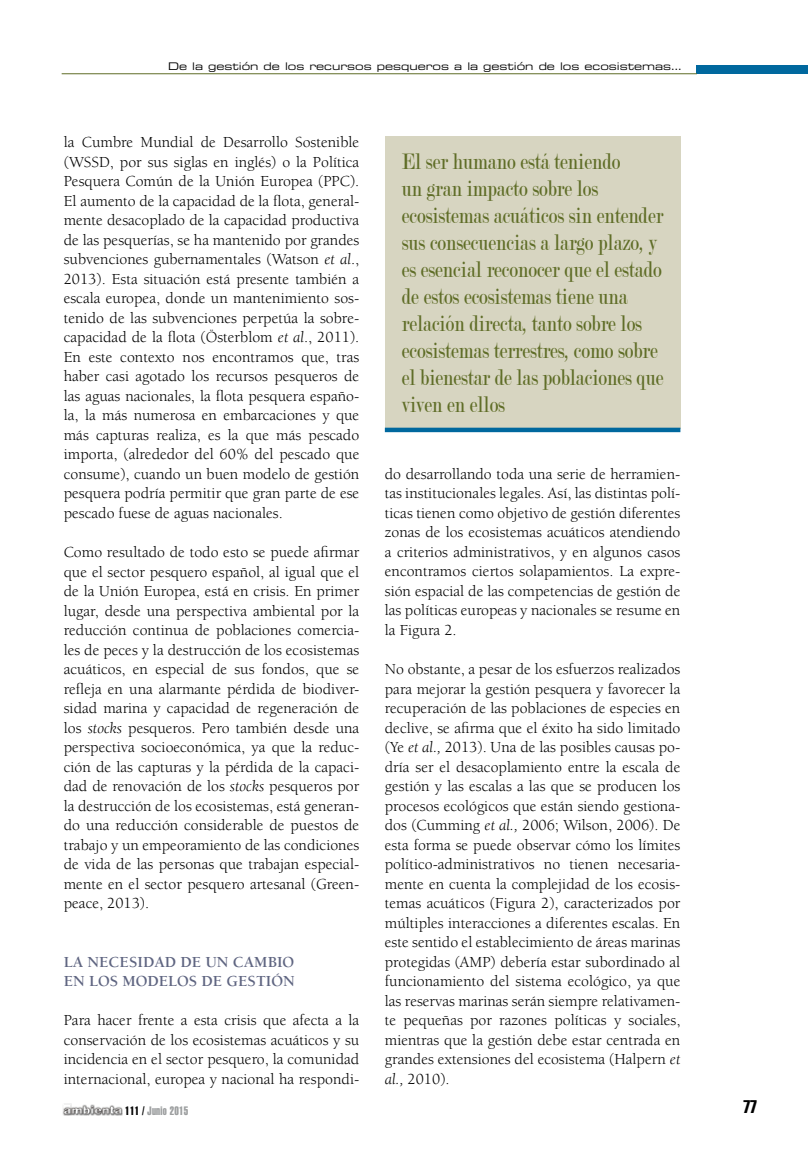
<style>
.page{position:relative;width:808px;height:1149px;background:#fff}
.page>*{position:absolute;margin:0;border:0;box-sizing:border-box;transform-origin:0 0}
.t1{font:24px/27px "Modern";color:#5f6d27;scale:.8 1}
.t2{font:18px "Helvetica LT Std Extra Comp";color:#000}
.t3{font:15.75px/19.5px "Berkeley Std";color:#000;text-align:justify}
.t4{font:700 15.75px/19.5px "Berkeley Std";color:#5f6581}
.t5{font:12px "Helvetica LT Std Extra Comp";letter-spacing:.025em;color:#9c9e9f}
.t6{font:10.5px "Eurostile LT Std Ex 2";color:#000}
.s1{font-style:italic}
.s2{color:#000}
</style>
<div class="page">
<div style="left:696px;top:65px;width:112px;height:9px;background:#00689e"></div>
<hr style="left:62px;top:73px;width:635px;height:1px;background:#5f6d27">
<img style="left:62px;top:1103px;width:61px;height:13px">
<div style="left:385px;top:136px;width:295px;height:293px;background:#d7d5c1"></div>
<div style="left:385px;top:427px;width:295px;height:5px;background:#00689e"></div>
<p class="t6" style="left:168px;top:59px;width:515px">De la gestión de los recursos pesqueros a la gestión de los ecosistemas…</p>
<p class="t3" style="left:64px;top:133px;width:297px">la Cumbre Mundial de Desarrollo Sostenible (WSSD, por sus siglas en inglés) o la Política Pesquera Común de la Unión Europea (PPC).<br>El aumento de la capacidad de la flota, general&shy;mente desacoplado de la capacidad productiva de las pesquerías, se ha mantenido por grandes subvenciones gubernamentales (Watson <span class="s1">et al</span>., 2013). Esta situación está presente también a escala europea, donde un mantenimiento sos&shy;tenido de las subvenciones perpetúa la sobre&shy;capacidad de la flota (Österblom <span class="s1">et al</span>., 2011).<br>En este contexto nos encontramos que, tras haber casi agotado los recursos pesqueros de las aguas nacionales, la flota pesquera españo&shy;la, la más numerosa en embarcaciones y que más capturas realiza, es la que más pescado importa, (alrededor del 60% del pescado que consume), cuando un buen modelo de gestión pesquera podría permitir que gran parte de ese pescado fuese de aguas nacionales.</p>
<p class="t3" style="left:64px;top:542px;width:297px">Como resultado de todo esto se puede afirmar que el sector pesquero español, al igual que el de la Unión Europea, está en crisis. En primer lugar, desde una perspectiva ambiental por la reducción continua de poblaciones comercia&shy;les de peces y la destrucción de los ecosistemas acuáticos, en especial de sus fondos, que se refleja en una alarmante pérdida de biodiver&shy;sidad marina y capacidad de regeneración de los <span class="s1">stocks</span> pesqueros. Pero también desde una perspectiva socioeconómica, ya que la reduc&shy;ción de las capturas y la pérdida de la capaci&shy;dad de renovación de los <span class="s1">stocks</span> pesqueros por la destrucción de los ecosistemas, está generan&shy;do una reducción considerable de puestos de trabajo y un empeoramiento de las condiciones de vida de las personas que trabajan especial&shy;mente en el sector pesquero artesanal (Green&shy;peace, 2013).</p>
<p class="t4" style="left:64px;top:952px;width:233px">LA NECESIDAD DE UN CAMBIO<br>EN LOS MODELOS DE GESTIÓN</p>
<p class="t3" style="left:64px;top:1010px;width:297px">Para hacer frente a esta crisis que afecta a la conservación de los ecosistemas acuáticos y su incidencia en el sector pesquero, la comunidad internacional, europea y nacional ha respondi-</p>
<p class="t1" style="left:402px;top:148px;width:328px">El ser humano está teniendo<br>un gran impacto sobre los ecosistemas acuáticos sin entender sus consecuencias a largo plazo, y es esencial reconocer que el estado de estos ecosistemas tiene una relación directa, tanto sobre los ecosistemas terrestres, como sobre el bienestar de las poblaciones que viven en ellos</p>
<p class="t3" style="left:385px;top:464px;width:297px">do desarrollando toda una serie de herramien&shy;tas institucionales legales. Así, las distintas polí&shy;ticas tienen como objetivo de gestión diferentes zonas de los ecosistemas acuáticos atendiendo a criterios administrativos, y en algunos casos encontramos ciertos solapamientos. La expre&shy;sión espacial de las competencias de gestión de las políticas europeas y nacionales se resume en la Figura 2.</p>
<p class="t3" style="left:385px;top:659px;width:297px">No obstante, a pesar de los esfuerzos realizados para mejorar la gestión pesquera y favorecer la recuperación de las poblaciones de especies en declive, se afirma que el éxito ha sido limitado (Ye <span class="s1">et al.,</span> 2013). Una de las posibles causas po&shy;dría ser el desacoplamiento entre la escala de gestión y las escalas a las que se producen los procesos ecológicos que están siendo gestiona&shy;dos (Cumming <span class="s1">et al.,</span> 2006; Wilson, 2006). De esta forma se puede observar cómo los límites político-administrativos no tienen necesaria&shy;mente en cuenta la complejidad de los ecosis&shy;temas acuáticos (Figura 2), caracterizados por múltiples interacciones a diferentes escalas. En este sentido el establecimiento de áreas marinas protegidas (AMP) debería estar subordinado al funcionamiento del sistema ecológico, ya que las reservas marinas serán siempre relativamen&shy;te pequeñas por razones políticas y sociales, mientras que la gestión debe estar centrada en grandes extensiones del ecosistema (Halpern <span class="s1">et al.,</span> 2010).</p>
<p class="t5" style="left:125px;top:1103px;width:65px"><span class="s2">111 /</span> Junio 2015</p>
<p class="t2" style="left:744px;top:1095px;width:15px">77</p>
</div>
